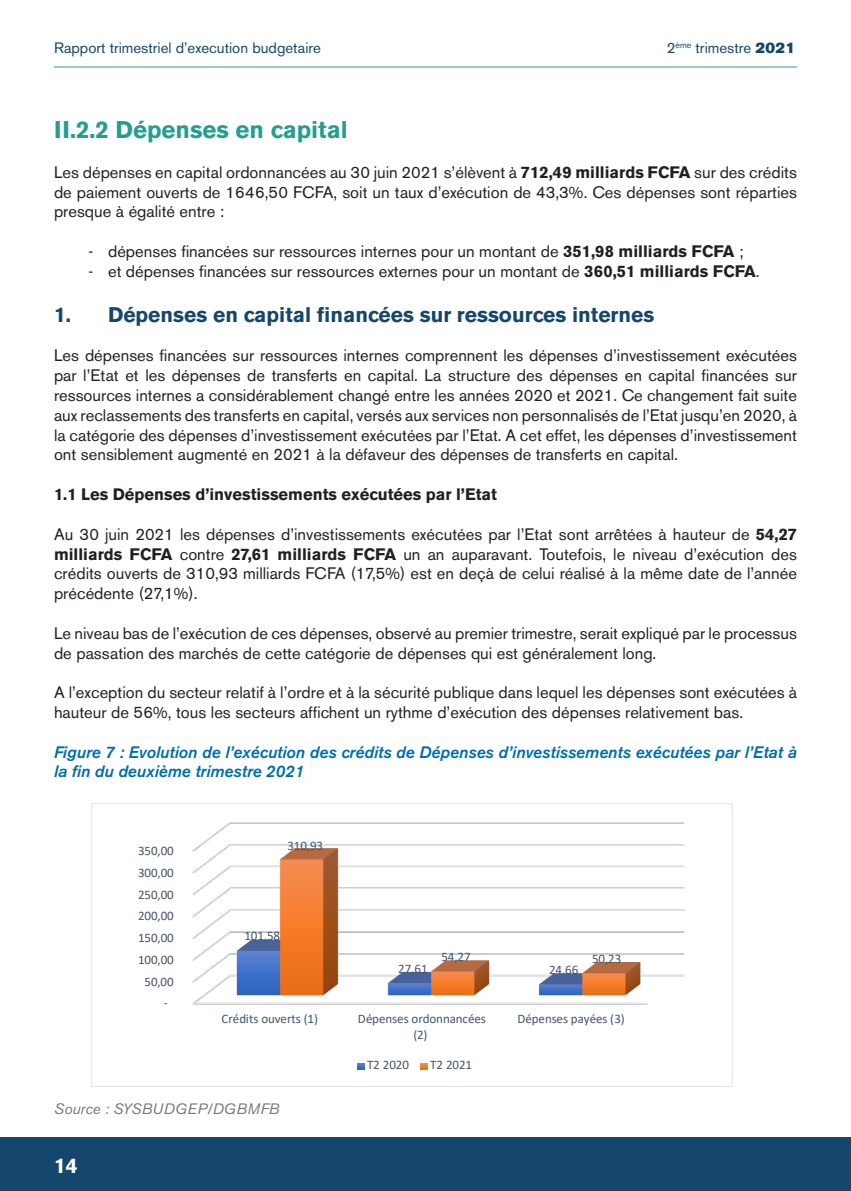
<style>
.page{position:relative;width:851px;height:1191px;background:#fff}
.page>*{position:absolute;margin:0;border:0;box-sizing:border-box;transform-origin:0 0}
.t1{font:700 24px "Akzidenz Grotesk BE";color:#259e8f}
.t2{font:700 21px "Akzidenz Grotesk BE";color:#15466e}
.t3{font:700 21px "Akzidenz Grotesk BE";color:#fff}
.t4{font:16.5px/19.8px "Akzidenz Grotesk BE";color:#231f20;text-align:justify}
.t5{font:italic 500 16.5px/19.8px "Akzidenz Grotesk BE";color:#006daa}
.t6{font:700 16.5px "Akzidenz Grotesk BE";color:#231f20}
.t7{font:15px "Akzidenz Grotesk BE";color:#15466e}
.t8{font:italic 15px "Akzidenz Grotesk BE";letter-spacing:.02em;color:#757679}
.t9{font:13.05px/15.8px "Calibri";letter-spacing:-.005em;color:#44546a;text-align:center}
.t10{font:700 13.05px "Arial";letter-spacing:-.005em;color:#000}
.s1{font-family:"Akzidenz Grotesk BE Super"}
.s2{font-weight:700}
</style>
<div class="page">
<div style="left:0;top:1136px;width:850px;height:55px;background:#15466e"></div>
<hr style="left:54px;top:67px;width:742px;height:1px;background:#259e8f">
<img style="left:192px;top:822px;width:493px;height:183px">
<svg style="left:357px;top:1063px;width:7px;height:6px"></svg>
<svg style="left:420px;top:1063px;width:7px;height:6px"></svg>
<div style="left:91px;top:803px;width:641px;height:284px;border:1px solid #e0e5eb"></div>
<p class="t7" style="left:54px;top:39px;width:268px">Rapport trimestriel d’execution budgetaire</p>
<p class="t7" style="left:666px;top:39px;width:130px">2<sup>ème</sup> trimestre <span class="s1">2021</span></p>
<p class="t1" style="left:54px;top:116px;width:295px">II.2.2 Dépenses en capital</p>
<p class="t4" style="left:54px;top:162px;width:744px">Les dépenses en capital ordonnancées au 30 juin 2021 s’élèvent à <span class="s2">712,49 milliards FCFA</span> sur des crédits de paiement ouverts de 1646,50 FCFA, soit un taux d’exécution de 43,3%. Ces dépenses sont réparties presque à égalité entre :</p>
<p class="t4" style="left:88px;top:241px;width:656px">- dépenses financées sur ressources internes pour un montant de <span class="s2">351,98 milliards FCFA</span> ;</p>
<p class="t4" style="left:88px;top:261px;width:672px">- et dépenses financées sur ressources externes pour un montant de <span class="s2">360,51 milliards FCFA</span>.</p>
<p class="t2" style="left:54px;top:302px;width:601px">1. Dépenses en capital financées sur ressources internes</p>
<p class="t4" style="left:54px;top:346px;width:744px">Les dépenses financées sur ressources internes comprennent les dépenses d’investissement exécutées par l’Etat et les dépenses de transferts en capital. La structure des dépenses en capital financées sur ressources internes a considérablement changé entre les années 2020 et 2021. Ce changement fait suite aux reclassements des transferts en capital, versés aux services non personnalisés de l’Etat jusqu’en 2020, à la catégorie des dépenses d’investissement exécutées par l’Etat. A cet effet, les dépenses d’investissement ont sensiblement augmenté en 2021 à la défaveur des dépenses de transferts en capital.</p>
<p class="t6" style="left:54px;top:485px;width:444px">1.1 Les Dépenses d’investissements exécutées par l’Etat</p>
<p class="t4" style="left:54px;top:524px;width:744px">Au 30 juin 2021 les dépenses d’investissements exécutées par l’Etat sont arrêtées à hauteur de <span class="s2">54,27 milliards FCFA</span> contre <span class="s2">27,61 milliards FCFA</span> un an auparavant. Toutefois, le niveau d’exécution des crédits ouverts de 310,93 milliards FCFA (17,5%) est en deçà de celui réalisé à la même date de l’année précédente (27,1%).</p>
<p class="t4" style="left:54px;top:623px;width:744px">Le niveau bas de l’exécution de ces dépenses, observé au premier trimestre, serait expliqué par le processus de passation des marchés de cette catégorie de dépenses qui est généralement long.</p>
<p class="t4" style="left:54px;top:682px;width:744px">A l’exception du secteur relatif à l’ordre et à la sécurité publique dans lequel les dépenses sont exécutées à hauteur de 56%, tous les secteurs affichent un rythme d’exécution des dépenses relativement bas.</p>
<p class="t5" style="left:54px;top:742px;width:744px">Figure 7 : Evolution de l’exécution des crédits de Dépenses d’investissements exécutées par l’Etat à la fin du deuxième trimestre 2021</p>
<p class="t10" style="left:92px;top:620px;width:761px">Figure 7 : Evolution de l’exécution des crédits de Dépenses d’investissements exécutées par l’Etat à la fin du deuxièm</p>
<p class="t9" style="left:138px;top:842px;width:37px">350,00</p>
<p class="t9" style="left:138px;top:864px;width:37px">300,00</p>
<p class="t9" style="left:138px;top:886px;width:37px">250,00</p>
<p class="t9" style="left:138px;top:907px;width:37px">200,00</p>
<p class="t9" style="left:138px;top:929px;width:37px">150,00</p>
<p class="t9" style="left:138px;top:951px;width:37px">100,00</p>
<p class="t9" style="left:144px;top:973px;width:31px">50,00</p>
<p class="t9" style="left:164px;top:994px;width:5px">-</p>
<p class="t9" style="left:287px;top:837px;width:37px">310,93</p>
<p class="t9" style="left:244px;top:928px;width:37px">101,58</p>
<p class="t9" style="left:441px;top:948px;width:31px">54,27</p>
<p class="t9" style="left:592px;top:950px;width:31px">50,23</p>
<p class="t9" style="left:398px;top:960px;width:31px">27,61</p>
<p class="t9" style="left:549px;top:961px;width:31px">24,66</p>
<p class="t9" style="left:221px;top:1010px;width:98px">Crédits ouverts (1)</p>
<p class="t9" style="left:358px;top:1010px;width:129px">Dépenses ordonnancées (2)</p>
<p class="t9" style="left:517px;top:1010px;width:109px">Dépenses payées (3)</p>
<p class="t9" style="left:367px;top:1056px;width:43px">T2 2020</p>
<p class="t9" style="left:430px;top:1056px;width:43px">T2 2021</p>
<p class="t8" style="left:54px;top:1099px;width:227px">Source : SYSBUDGEP/DGBMFB</p>
<p class="t3" style="left:54px;top:1153px;width:25px">14</p>
</div>
